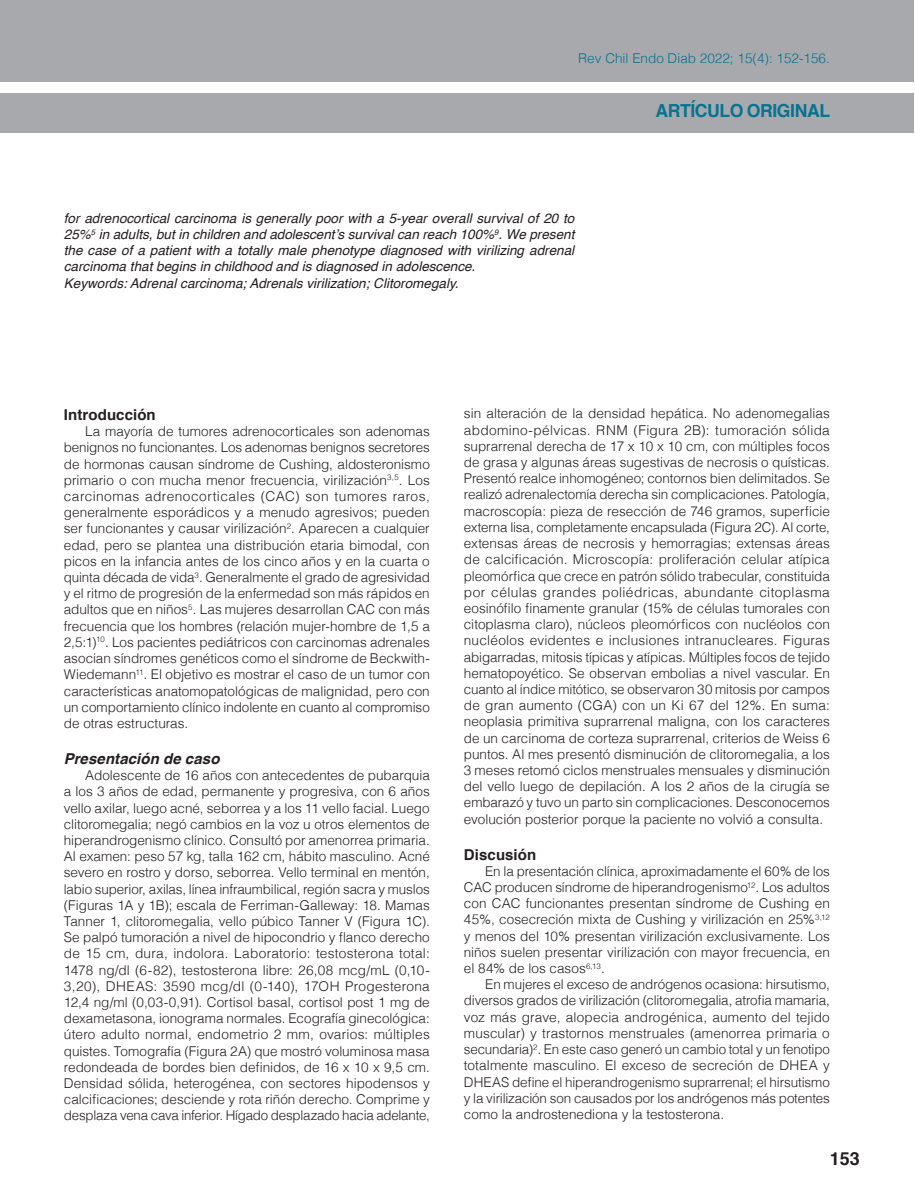
<style>
.page{position:relative;width:915px;height:1191px;background:#fff}
.page>*{position:absolute;margin:0;border:0;box-sizing:border-box;transform-origin:0 0}
.t1{font:700 18px "Helvetica";letter-spacing:-.02em;color:#077392}
.t2{font:700 18px "Helvetica";color:#231f20}
.Sub_titulos_1{font:700 15px "Helvetica";letter-spacing:.005em;color:#231f20}
.Subtitulo_2{font:italic 700 15px "Helvetica";letter-spacing:.005em;color:#231f20}
.Texto{font:300 13.5px/16.2px "Helvetica";letter-spacing:-.005em;color:#231f20;text-align:justify}
.Abstract{font:italic 13.5px/16.2px "Helvetica";color:#231f20;text-align:justify}
.t3{font:300 13.5px "Helvetica";color:#077392}
</style>
<div class="page">
<div style="left:0;top:0;width:913px;height:81px;background:#a8a9ad"></div>
<div style="left:0;top:93px;width:913px;height:40px;background:#a8a9ad"></div>
<p class="t3" style="left:578px;top:46px;width:253px">Rev Chil Endo Diab 2022; 15(4): 152-156.</p>
<h1 class="t1" style="left:655px;top:96px;width:176px">ARTÍCULO ORIGINAL</h1>
<p class="Abstract" style="left:64px;top:210px;width:512px">for adrenocortical carcinoma is generally poor with a 5-year overall survival of 20 to 25%<sup>5</sup> in adults, but in children and adolescent’s survival can reach 100%<sup>9</sup>. We present the case of a patient with a totally male phenotype diagnosed with virilizing adrenal carcinoma that begins in childhood and is diagnosed in adolescence.</p>
<p class="Abstract" style="left:64px;top:275px;width:396px">Keywords: Adrenal carcinoma; Adrenals virilization; Clitoromegaly.</p>
<p class="Sub_titulos_1" style="left:64px;top:402px;width:93px">Introducción</p>
<p class="Texto" style="left:64px;top:422px;width:367px;text-indent:21px">La mayoría de tumores adrenocorticales son adenomas benignos no funcionantes. Los adenomas benignos secretores de hormonas causan síndrome de Cushing, aldosteronismo primario o con mucha menor frecuencia, virilización<sup>3,5</sup>. Los carcinomas adrenocorticales (CAC) son tumores raros, generalmente esporádicos y a menudo agresivos; pueden ser funcionantes y causar virilización<sup>2</sup>. Aparecen a cualquier edad, pero se plantea una distribución etaria bimodal, con picos en la infancia antes de los cinco años y en la cuarta o quinta década de vida<sup>3</sup>. Generalmente el grado de agresividad y el ritmo de progresión de la enfermedad son más rápidos en adultos que en niños<sup>5</sup>. Las mujeres desarrollan CAC con más frecuencia que los hombres (relación mujer-hombre de 1,5 a 2,5:1)<sup>10</sup>. Los pacientes pediátricos con carcinomas adrenales asocian síndromes genéticos como el síndrome de Beckwith-Wiedemann<sup>11</sup>. El objetivo es mostrar el caso de un tumor con características anatomopatológicas de malignidad, pero con un comportamiento clínico indolente en cuanto al compromiso de otras estructuras.</p>
<p class="Subtitulo_2" style="left:64px;top:746px;width:157px">Presentación de caso</p>
<p class="Texto" style="left:64px;top:766px;width:367px;text-indent:21px">Adolescente de 16 años con antecedentes de pubarquia a los 3 años de edad, permanente y progresiva, con 6 años vello axilar, luego acné, seborrea y a los 11 vello facial. Luego clitoromegalia; negó cambios en la voz u otros elementos de hiperandrogenismo clínico. Consultó por amenorrea primaria.<br>Al examen: peso 57 kg, talla 162 cm, hábito masculino. Acné severo en rostro y dorso, seborrea. Vello terminal en mentón, labio superior, axilas, línea infraumbilical, región sacra y muslos (Figuras 1A y 1B); escala de Ferriman-Galleway: 18. Mamas Tanner 1, clitoromegalia, vello púbico Tanner V (Figura 1C).<br>Se palpó tumoración a nivel de hipocondrio y flanco derecho de 15 cm, dura, indolora. Laboratorio: testosterona total:<br>1478 ng/dl (6-82), testosterona libre: 26,08 mcg/mL (0,10- 3,20), DHEAS: 3590 mcg/dl (0-140), 17OH Progesterona 12,4 ng/ml (0,03-0,91). Cortisol basal, cortisol post 1 mg de dexametasona, ionograma normales. Ecografía ginecológica: útero adulto normal, endometrio 2 mm, ovarios: múltiples quistes. Tomografía (Figura 2A) que mostró voluminosa masa redondeada de bordes bien definidos, de 16 x 10 x 9,5 cm.<br>Densidad sólida, heterogénea, con sectores hipodensos y calcificaciones; desciende y rota riñón derecho. Comprime y desplaza vena cava inferior. Hígado desplazado hacia adelante,</p>
<p class="Texto" style="left:463px;top:404px;width:367px">sin alteración de la densidad hepática. No adenomegalias abdomino-pélvicas. RNM (Figura 2B): tumoración sólida suprarrenal derecha de 17 x 10 x 10 cm, con múltiples focos de grasa y algunas áreas sugestivas de necrosis o quísticas.<br>Presentó realce inhomogéneo; contornos bien delimitados. Se realizó adrenalectomía derecha sin complicaciones. Patología, macroscopía: pieza de resección de 746 gramos, superficie externa lisa, completamente encapsulada (Figura 2C). Al corte, extensas áreas de necrosis y hemorragias; extensas áreas de calcificación. Microscopía: proliferación celular atípica pleomórfica que crece en patrón sólido trabecular, constituida por células grandes poliédricas, abundante citoplasma eosinófilo finamente granular (15% de células tumorales con citoplasma claro), núcleos pleomórficos con nucléolos con nucléolos evidentes e inclusiones intranucleares. Figuras abigarradas, mitosis típicas y atípicas. Múltiples focos de tejido hematopoyético. Se observan embolias a nivel vascular. En cuanto al índice mitótico, se observaron 30 mitosis por campos de gran aumento (CGA) con un Ki 67 del 12%. En suma: neoplasia primitiva suprarrenal maligna, con los caracteres de un carcinoma de corteza suprarrenal, criterios de Weiss 6 puntos. Al mes presentó disminución de clitoromegalia, a los 3 meses retomó ciclos menstruales mensuales y disminución del vello luego de depilación. A los 2 años de la cirugía se embarazó y tuvo un parto sin complicaciones. Desconocemos evolución posterior porque la paciente no volvió a consulta.</p>
<p class="Sub_titulos_1" style="left:463px;top:842px;width:74px">Discusión</p>
<p class="Texto" style="left:463px;top:862px;width:367px;text-indent:21px">En la presentación clínica, aproximadamente el 60% de los CAC producen síndrome de hiperandrogenismo<sup>12</sup>. Los adultos con CAC funcionantes presentan síndrome de Cushing en 45%, cosecreción mixta de Cushing y virilización en 25%<sup>3,12 </sup>y menos del 10% presentan virilización exclusivamente. Los niños suelen presentar virilización con mayor frecuencia, en el 84% de los casos<sup>6,13</sup>.</p>
<p class="Texto" style="left:463px;top:975px;width:367px;text-indent:21px">En mujeres el exceso de andrógenos ocasiona: hirsutismo, diversos grados de virilización (clitoromegalia, atrofia mamaria, voz más grave, alopecia androgénica, aumento del tejido muscular) y trastornos menstruales (amenorrea primaria o secundaria)<sup>2</sup>. En este caso generó un cambio total y un fenotipo totalmente masculino. El exceso de secreción de DHEA y DHEAS define el hiperandrogenismo suprarrenal; el hirsutismo y la virilización son causados por los andrógenos más potentes como la androstenediona y la testosterona.</p>
<h1 class="t2" style="left:829px;top:1144px;width:31px">153</h1>
</div>
